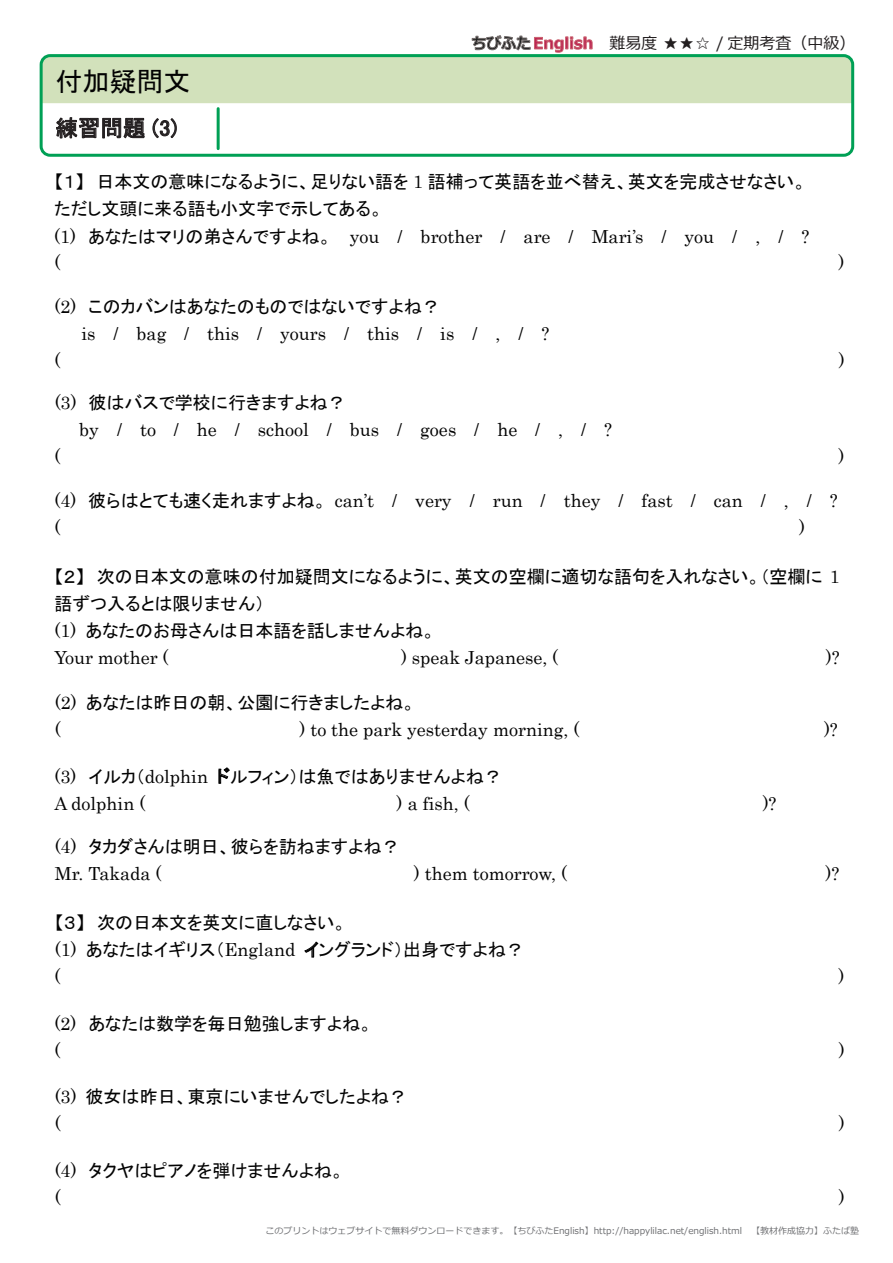
<style>
.page{position:relative;width:893px;height:1263px;background:#fff}
.page>*{position:absolute;margin:0;border:0;box-sizing:border-box;transform-origin:0 0}
.t1{font:27px "MS P Gothic";color:#030303}
.t2{font:22.5px "MS P Gothic";color:#231f20}
.t3{font:18px/27px "MS P Gothic";color:#030303}
.t4{font:18px/27px "Century";color:#030303}
.t5{font:16.05px "Meiryo";color:#231f20}
.t6{font:9px "Meiryo";color:#6c6d70}
.s1{font-family:"Century"}
.s2{font-family:"MS P Gothic"}
</style>
<div class="page">
<div style="left:41px;top:56px;width:812px;height:99px;background:#d2e1bb;border-radius:9px"></div>
<div style="left:40px;top:54px;width:814px;height:103px;border:3px solid #00a055;border-radius:9px"></div>
<svg style="left:41px;top:103px;width:812px;height:52px;background:#f1f6f4"></svg>
<hr style="left:217px;top:109px;width:3px;height:40px;background:#00a055">
<svg style="left:472px;top:35px;width:120px;height:17px"></svg>
<svg style="left:219px;top:767px;width:11px;height:17px"></svg>
<svg style="left:304px;top:941px;width:14px;height:16px"></svg>
<h1 class="t1" style="left:55px;top:67px;width:136px">付加疑問文</h1>
<p class="t2" style="left:55px;top:117px;width:123px">練習問題 (3)</p>
<p class="t5" style="left:609px;top:32px;width:248px">難易度 ★★☆ / 定期考査（中級）</p>
<p class="t3" style="left:54px;top:168px;width:753px">【１】 日本文の意味になるように、足りない語を <span class="s1">1</span> 語補って英語を並べ替え、英文を完成させなさい。ただし文頭に来る語も小文字で示してある。</p>
<p class="t4" style="left:54px;top:221px;width:757px">(1) <span class="s2">あなたはマリの弟さんですよね。</span> you / brother / are / Mari’s / you / , / ? (</p>
<p class="t4" style="left:838px;top:248px;width:7px">)</p>
<p class="t3" style="left:54px;top:293px;width:387px"><span class="s1">(2)</span> このカバンはあなたのものではないですよね？</p>
<p class="t4" style="left:81px;top:319px;width:469px">is / bag / this / yours / this / is / , / ?</p>
<p class="t4" style="left:55px;top:345px;width:7px">(</p>
<p class="t4" style="left:839px;top:345px;width:7px">)</p>
<p class="t3" style="left:55px;top:389px;width:293px"><span class="s1">(3)</span> 彼はバスで学校に行きますよね？</p>
<p class="t4" style="left:79px;top:415px;width:534px">by/to/he/school/bus/goes/he/,/?</p>
<p class="t4" style="left:54px;top:441px;width:7px">(</p>
<p class="t4" style="left:838px;top:441px;width:7px">)</p>
<p class="t4" style="left:54px;top:485px;width:785px">(4) <span class="s2">彼らはとても速く走れますよね。</span> can’t / very / run / they / fast / can / , / ? (</p>
<p class="t4" style="left:799px;top:512px;width:7px">)</p>
<p class="t3" style="left:54px;top:563px;width:787px">【２】 次の日本文の意味の付加疑問文になるように、英文の空欄に適切な語句を入れなさい。（空欄に <span class="s1">1</span>語ずつ入るとは限りません）<br><span class="s1">(1)</span> あなたのお母さんは日本語を話しませんよね。</p>
<p class="t4" style="left:55px;top:643px;width:115px">Your mother (</p>
<p class="t4" style="left:401px;top:643px;width:159px">) speak Japanese, (</p>
<p class="t4" style="left:826px;top:643px;width:15px">)?</p>
<p class="t3" style="left:55px;top:689px;width:362px"><span class="s1">(2)</span> あなたは昨日の朝、公園に行きましたよね。</p>
<p class="t4" style="left:55px;top:715px;width:7px">(</p>
<p class="t4" style="left:299px;top:715px;width:282px">) to the park yesterday morning, (</p>
<p class="t4" style="left:824px;top:715px;width:15px">)?</p>
<p class="t3" style="left:54px;top:762px;width:449px"><span class="s1">(3)</span> イルカ（<span class="s1">dolphin</span> ドルフィン）は魚ではありませんよね？</p>
<p class="t4" style="left:54px;top:788px;width:92px">A dolphin (</p>
<p class="t4" style="left:397px;top:788px;width:75px">) a fish, (</p>
<p class="t4" style="left:763px;top:788px;width:15px">)?</p>
<p class="t3" style="left:55px;top:832px;width:346px"><span class="s1">(4)</span> タカダさんは明日、彼らを訪ねますよね？</p>
<p class="t4" style="left:55px;top:858px;width:108px">Mr. Takada (</p>
<p class="t4" style="left:414px;top:858px;width:155px">) them tomorrow, (</p>
<p class="t4" style="left:825px;top:858px;width:15px">)?</p>
<p class="t3" style="left:55px;top:909px;width:471px">【３】 次の日本文を英文に直しなさい。<br><span class="s1">(1)</span> あなたはイギリス（<span class="s1">England</span> イングランド）出身ですよね？</p>
<p class="t4" style="left:54px;top:962px;width:7px">(</p>
<p class="t4" style="left:839px;top:962px;width:7px">)</p>
<p class="t3" style="left:55px;top:1009px;width:319px"><span class="s1">(2)</span> あなたは数学を毎日勉強しますよね。</p>
<p class="t4" style="left:55px;top:1035px;width:7px">(</p>
<p class="t4" style="left:839px;top:1035px;width:7px">)</p>
<p class="t3" style="left:55px;top:1083px;width:354px"><span class="s1">(3)</span> 彼女は昨日、東京にいませんでしたよね？</p>
<p class="t4" style="left:55px;top:1109px;width:7px">(</p>
<p class="t4" style="left:839px;top:1109px;width:7px">)</p>
<p class="t3" style="left:55px;top:1156px;width:291px"><span class="s1">(4)</span> タクヤはピアノを弾けませんよね。</p>
<p class="t4" style="left:55px;top:1182px;width:7px">(</p>
<p class="t4" style="left:839px;top:1182px;width:7px">)</p>
<p class="t6" style="left:265px;top:1224px;width:595px">このプリントはウェブサイトで無料ダウンロードできます。【ちびふたEnglish】http://happylilac.net/english.html　【教材作成協力】ふたば塾</p>
</div>
